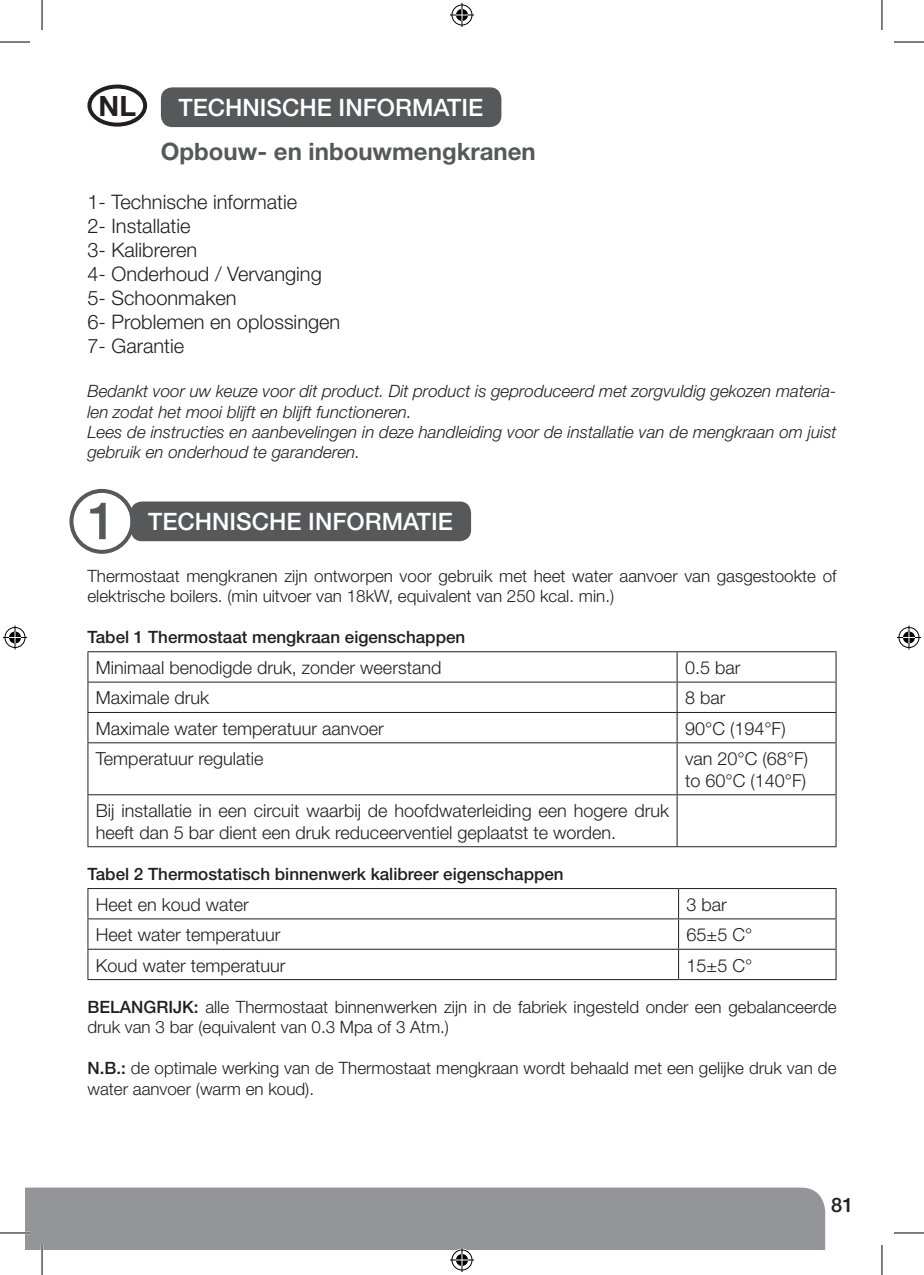
<style>
.page{position:relative;width:924px;height:1275px;background:#fff}
.page>*{position:absolute;margin:0;border:0;box-sizing:border-box;transform-origin:0 0}
.t1{font:500 52px "Helvetica Neue CE";color:#57585a}
.t2{font:700 28px "Helvetica Neue CE";color:#231f20}
.t3{font:500 24px "Helvetica Neue CE";color:#fff}
.t4{font:700 24px "Helvetica Neue CE";color:#57585a}
.t5{font:300 20px/24px "Helvetica Neue CE";color:#231f20}
.t6{font:500 20px "Helvetica Neue CE";color:#231f20}
.t7{font:300 18px/21.6px "Helvetica Neue CE";color:#231f20}
.t8{font:300 17px/20.4px "Helvetica Neue CE";color:#231f20}
.t9{font:italic 300 17px/20.4px "Helvetica Neue CE";color:#231f20}
.t10{font:500 17px "Helvetica Neue CE";color:#231f20}
.s1{font-weight:500}
</style>
<div class="page">
<div style="left:25px;top:1187px;width:799px;height:63px;background:#939598"></div>
<div style="left:161px;top:87px;width:340px;height:40px;background:#57585a;border-radius:11px"></div>
<div style="left:130px;top:501px;width:341px;height:40px;background:#57585a;border-radius:11px"></div>
<hr style="left:87px;top:651px;width:589px;height:1px;background:#231f20">
<svg style="left:87px;top:652px;width:1px;height:29px"></svg>
<hr style="left:87px;top:681px;width:589px;height:1px;background:#231f20">
<hr style="left:87px;top:682px;width:1px;height:30px;background:#231f20">
<hr style="left:87px;top:712px;width:589px;height:1px;background:#231f20">
<svg style="left:87px;top:713px;width:1px;height:29px"></svg>
<hr style="left:87px;top:742px;width:589px;height:1px;background:#231f20">
<hr style="left:87px;top:743px;width:1px;height:51px;background:#231f20">
<hr style="left:87px;top:794px;width:589px;height:1px;background:#231f20">
<hr style="left:87px;top:795px;width:1px;height:51px;background:#231f20">
<hr style="left:87px;top:846px;width:589px;height:1px;background:#231f20">
<hr style="left:676px;top:651px;width:160px;height:1px;background:#231f20">
<svg style="left:676px;top:652px;width:1px;height:29px"></svg>
<svg style="left:835px;top:652px;width:1px;height:29px"></svg>
<hr style="left:676px;top:681px;width:160px;height:1px;background:#231f20">
<hr style="left:676px;top:682px;width:1px;height:30px;background:#231f20">
<hr style="left:835px;top:682px;width:1px;height:30px;background:#231f20">
<hr style="left:676px;top:712px;width:160px;height:1px;background:#231f20">
<svg style="left:676px;top:713px;width:1px;height:29px"></svg>
<svg style="left:835px;top:713px;width:1px;height:29px"></svg>
<hr style="left:676px;top:742px;width:160px;height:1px;background:#231f20">
<hr style="left:676px;top:743px;width:1px;height:51px;background:#231f20">
<hr style="left:835px;top:743px;width:1px;height:51px;background:#231f20">
<hr style="left:676px;top:794px;width:160px;height:1px;background:#231f20">
<hr style="left:676px;top:795px;width:1px;height:51px;background:#231f20">
<hr style="left:835px;top:795px;width:1px;height:51px;background:#231f20">
<hr style="left:676px;top:846px;width:160px;height:1px;background:#231f20">
<hr style="left:678px;top:888px;width:158px;height:1px;background:#231f20">
<hr style="left:678px;top:918px;width:158px;height:1px;background:#231f20">
<svg style="left:835px;top:889px;width:1px;height:59px"></svg>
<hr style="left:678px;top:948px;width:158px;height:1px;background:#231f20">
<hr style="left:835px;top:949px;width:1px;height:30px;background:#231f20">
<hr style="left:678px;top:979px;width:158px;height:1px;background:#231f20">
<hr style="left:87px;top:888px;width:591px;height:1px;background:#231f20">
<hr style="left:87px;top:918px;width:591px;height:1px;background:#231f20">
<svg style="left:87px;top:889px;width:1px;height:59px"></svg>
<hr style="left:87px;top:948px;width:591px;height:1px;background:#231f20">
<hr style="left:87px;top:949px;width:1px;height:30px;background:#231f20">
<hr style="left:677px;top:949px;width:1px;height:30px;background:#231f20">
<hr style="left:87px;top:979px;width:591px;height:1px;background:#231f20">
<div style="left:87px;top:85px;width:60px;height:42px;border:4px solid #231f20;border-radius:50%"></div>
<div style="left:69px;top:489px;width:65px;height:65px;border:4px solid #57585a;border-radius:50%"></div>
<hr style="left:0;top:1231px;width:30px;height:3px;background:#fff">
<hr style="left:41px;top:1245px;width:2px;height:30px;background:#fff">
<hr style="left:0;top:42px;width:30px;height:1px;background:#000">
<hr style="left:893px;top:42px;width:30px;height:1px;background:#000">
<hr style="left:0;top:1232px;width:30px;height:1px;background:#000">
<hr style="left:893px;top:1232px;width:30px;height:1px;background:#000">
<hr style="left:42px;top:0;width:1px;height:30px;background:#000">
<hr style="left:42px;top:1245px;width:1px;height:30px;background:#000">
<hr style="left:881px;top:0;width:1px;height:30px;background:#000">
<hr style="left:881px;top:1245px;width:1px;height:30px;background:#000">
<svg style="left:450px;top:3px;width:24px;height:24px"></svg>
<svg style="left:450px;top:1248px;width:24px;height:24px"></svg>
<svg style="left:3px;top:625px;width:24px;height:24px"></svg>
<svg style="left:897px;top:625px;width:23px;height:24px"></svg>
<h2 class="t2" style="left:99px;top:89px;width:39px">NL</h2>
<h3 class="t3" style="left:178px;top:93px;width:31px">Technische</h3>
<h3 class="t3" style="left:338px;top:93px;width:16px">informatie</h3>
<h3 class="t4" style="left:161px;top:136px;width:376px">Opbouw- en inbouwmengkranen</h3>
<p class="t5" style="left:87px;top:189px;width:254px">1- Technische informatie<br>2- Installatie<br>3- Kalibreren<br>4- Onderhoud / Vervanging<br>5- Schoonmaken<br>6- Problemen en oplossingen<br>7- Garantie</p>
<p class="t9" style="left:87px;top:381px;width:750px">Bedankt voor uw keuze voor dit product. Dit product is geproduceerd met zorgvuldig gekozen materia&shy;len zodat het mooi blijft en blijft functioneren.<br>Lees de instructies en aanbevelingen in deze handleiding voor de installatie van de mengkraan om juist gebruik en onderhoud te garanderen.</p>
<h1 class="t1" style="left:87px;top:489px;width:30px">1</h1>
<h3 class="t3" style="left:148px;top:507px;width:17px">technische</h3>
<h3 class="t3" style="left:308px;top:507px;width:16px">informatie</h3>
<p class="t8" style="left:87px;top:566px;width:750px">Thermostaat mengkranen zijn ontworpen voor gebruik met heet water aanvoer van gasgestookte of elektrische boilers. (min uitvoer van 18kW, equivalent van 250 kcal. min.)</p>
<p class="t10" style="left:87px;top:627px;width:379px">Tabel 1 Thermostaat mengkraan eigenschappen</p>
<p class="t7" style="left:96px;top:657px;width:347px">Minimaal benodigde druk, zonder weerstand</p>
<p class="t7" style="left:684px;top:657px;width:57px">0.5 bar</p>
<p class="t7" style="left:96px;top:687px;width:115px">Maximale druk</p>
<p class="t7" style="left:684px;top:687px;width:42px">8 bar</p>
<p class="t7" style="left:96px;top:717px;width:289px">Maximale water temperatuur aanvoer</p>
<p class="t7" style="left:684px;top:717px;width:102px">90°C (194°F)</p>
<p class="t7" style="left:96px;top:748px;width:169px">Temperatuur regulatie</p>
<p class="t7" style="left:684px;top:748px;width:124px">van 20°C (68°F) to 60°C (140°F)</p>
<p class="t7" style="left:96px;top:800px;width:574px">Bij installatie in een circuit waarbij de hoofdwaterleiding een hogere druk heeft dan 5 bar dient een druk reduceerventiel geplaatst te worden.</p>
<p class="t10" style="left:87px;top:863px;width:477px">Tabel 2 Thermostatisch binnenwerk kalibreer eigenschappen</p>
<p class="t7" style="left:96px;top:893px;width:154px">Heet en koud water</p>
<p class="t7" style="left:686px;top:893px;width:42px">3 bar</p>
<p class="t7" style="left:96px;top:924px;width:186px">Heet water temperatuur</p>
<p class="t7" style="left:686px;top:924px;width:67px">65±5 C°</p>
<p class="t7" style="left:96px;top:954px;width:191px">Koud water temperatuur</p>
<p class="t7" style="left:686px;top:954px;width:67px">15±5 C°</p>
<p class="t8" style="left:87px;top:996px;width:750px"><span class="s1">BELANGRIJK:</span> alle Thermostaat binnenwerken zijn in de fabriek ingesteld onder een gebalanceerde druk van 3 bar (equivalent van 0.3 Mpa of 3 Atm.)</p>
<p class="t8" style="left:87px;top:1057px;width:750px"><span class="s1">N.B.:</span> de optimale werking van de Thermostaat mengkraan wordt behaald met een gelijke druk van de water aanvoer (warm en koud).</p>
<p class="t6" style="left:830px;top:1192px;width:24px">81</p>
</div>
